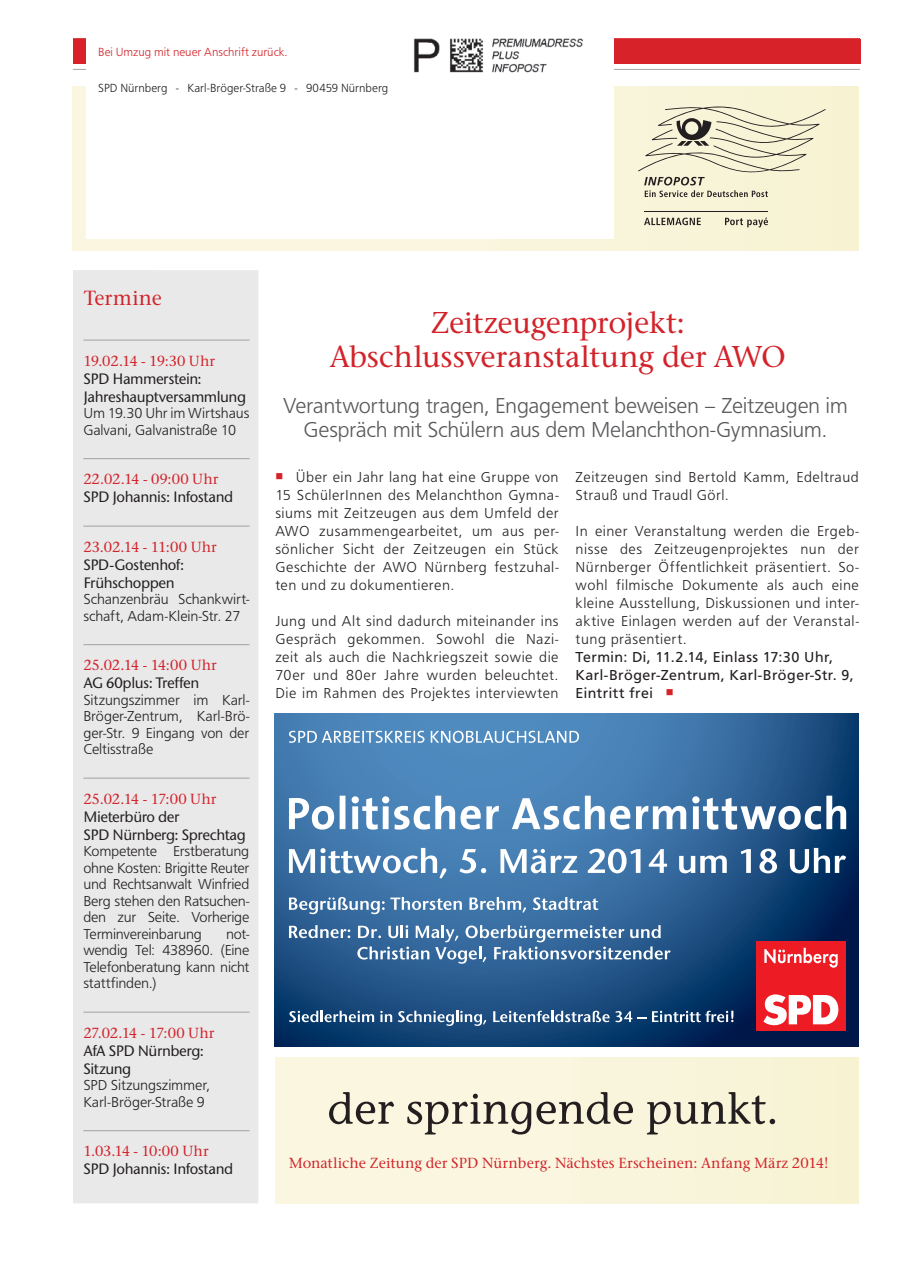
<style>
.page{position:relative;width:910px;height:1280px;background:#fff}
.page>*{position:absolute;margin:0;border:0;box-sizing:border-box;transform-origin:0 0}
.t1{font:500 31.5px/34.5px "Stone Serif Itc T";letter-spacing:-.01em;color:#d2232a;text-align:center}
.t2{font:300 22.5px/24px "Front Page";letter-spacing:-.02em;color:#58595b;text-align:center}
.t3{font:500 21.45px "Stone Serif Itc T";color:#d2232a}
.t4{font:500 15.3px "Stone Serif Itc T";color:#d2232a}
.t5{font:500 15.3px/18px "Stone San Itc T";letter-spacing:-.03em;color:#231f20}
.t6{font:300 15px/18px "Front Page";letter-spacing:-.005em;color:#231f20;text-align:justify}
.t7{font:15px/18px "Front Page";letter-spacing:.035em;color:#231f20}
.t8{font:300 15px/18px "Front Page";letter-spacing:.03em;color:#231f20}
.t9{font:300 12.3px "Front Page";color:#231f20}
.t10{font:300 12.3px "Front Page";color:#d2232a}
.s1{color:#d72229}
</style>
<div class="page">
<div style="left:73px;top:270px;width:185px;height:933px;background:#e9e9ea"></div>
<hr style="left:83px;top:339px;width:166px;height:2px;background:#a7a9ac">
<hr style="left:83px;top:458px;width:166px;height:1px;background:#a7a9ac">
<hr style="left:83px;top:525px;width:166px;height:2px;background:#a7a9ac">
<hr style="left:83px;top:644px;width:166px;height:1px;background:#a7a9ac">
<hr style="left:83px;top:777px;width:166px;height:2px;background:#a7a9ac">
<hr style="left:83px;top:1011px;width:166px;height:2px;background:#a7a9ac">
<hr style="left:83px;top:1130px;width:166px;height:1px;background:#a7a9ac">
<div style="left:275px;top:1057px;width:584px;height:146px;background:#faf6df"></div>
<svg style="left:329px;top:1092px;width:65px;height:32px"></svg>
<svg style="left:407px;top:1092px;width:226px;height:42px"></svg>
<svg style="left:647px;top:1092px;width:128px;height:42px"></svg>
<div style="left:73px;top:40px;width:787px;height:24px;background:#d72229"></div>
<hr style="left:73px;top:69px;width:787px;height:1px;background:#a5a7a9">
<hr style="left:73px;top:38px;width:787px;height:1px;background:#d72229">
<div style="left:73px;top:87px;width:786px;height:164px;background:#f8f4d9"></div>
<div style="left:87px;top:33px;width:527px;height:205px;background:#fff"></div>
<img style="left:413px;top:38px;width:170px;height:35px">
<svg style="left:274px;top:713px;width:585px;height:333px;background:#2b5e91"></svg>
<div style="left:756px;top:941px;width:90px;height:90px;background:#ed1c24"></div>
<svg style="left:763px;top:994px;width:75px;height:31px"></svg>
<svg style="left:764px;top:948px;width:74px;height:20px"></svg>
<svg style="left:289px;top:731px;width:290px;height:12px"></svg>
<svg style="left:289px;top:796px;width:557px;height:34px"></svg>
<svg style="left:289px;top:1011px;width:85px;height:11px"></svg>
<svg style="left:380px;top:1011px;width:12px;height:11px"></svg>
<svg style="left:398px;top:1011px;width:88px;height:15px"></svg>
<svg style="left:493px;top:1011px;width:153px;height:11px"></svg>
<svg style="left:652px;top:1011px;width:81px;height:11px"></svg>
<svg style="left:289px;top:848px;width:157px;height:31px"></svg>
<svg style="left:459px;top:849px;width:27px;height:24px"></svg>
<svg style="left:500px;top:849px;width:77px;height:24px"></svg>
<svg style="left:588px;top:849px;width:52px;height:24px"></svg>
<svg style="left:649px;top:849px;width:18px;height:24px"></svg>
<svg style="left:679px;top:855px;width:48px;height:18px"></svg>
<svg style="left:741px;top:849px;width:10px;height:24px"></svg>
<svg style="left:759px;top:849px;width:18px;height:24px"></svg>
<svg style="left:790px;top:848px;width:56px;height:25px"></svg>
<svg style="left:289px;top:897px;width:173px;height:17px;background:#6e95bb"></svg>
<svg style="left:469px;top:897px;width:57px;height:16px"></svg>
<svg style="left:533px;top:897px;width:65px;height:13px"></svg>
<svg style="left:289px;top:925px;width:61px;height:13px"></svg>
<svg style="left:357px;top:925px;width:314px;height:39px;background:#5e85ae"></svg>
<hr style="left:645px;top:211px;width:123px;height:1px;background:#231f20">
<svg style="left:644px;top:218px;width:57px;height:7px"></svg>
<svg style="left:725px;top:218px;width:43px;height:9px"></svg>
<svg style="left:638px;top:106px;width:188px;height:91px"></svg>
<p class="t10" style="left:98px;top:46px;width:191px">Bei Umzug mit neuer Anschrift zurück.</p>
<p class="t9" style="left:98px;top:82px;width:292px">SPD Nürnberg - Karl-Bröger-Straße 9 - 90459 Nürnberg</p>
<h3 class="t3" style="left:84px;top:289px;width:80px">Termine</h3>
<h1 class="t1" style="left:330px;top:307px;width:458px">Zeitzeugenprojekt:<br>Abschlussveranstaltung der AWO</h1>
<h2 class="t2" style="left:283px;top:395px;width:566px">Verantwortung tragen, Engagement beweisen – Zeitzeugen im<br>Gespräch mit Schülern aus dem Melanchthon-Gymnasium.</h2>
<p class="t4" style="left:83px;top:354px;width:133px">19.02.14 - 19:30 Uhr</p>
<p class="t5" style="left:83px;top:371px;width:164px">SPD Hammerstein:<br>Jahreshauptversammlung</p>
<p class="t6" style="left:83px;top:405px;width:168px;line-height:16.5px">Um 19.30 Uhr im Wirtshaus<br>Galvani, Galvanistraße 10</p>
<p class="t4" style="left:83px;top:473px;width:137px">22.02.14 - 09:00 Uhr</p>
<p class="t5" style="left:83px;top:489px;width:151px">SPD Johannis: Infostand</p>
<p class="t4" style="left:83px;top:540px;width:135px">23.02.14 - 11:00 Uhr</p>
<p class="t5" style="left:83px;top:557px;width:103px">SPD-Gostenhof:<br>Frühschoppen</p>
<p class="t6" style="left:83px;top:591px;width:168px;line-height:16.5px">Schanzenbräu Schankwirt&shy;schaft, Adam-Klein-Str. 27</p>
<p class="t4" style="left:83px;top:659px;width:135px">25.02.14 - 14:00 Uhr</p>
<p class="t5" style="left:83px;top:675px;width:118px">AG 60plus: Treffen</p>
<p class="t6" style="left:83px;top:692px;width:168px;line-height:16.5px">Sitzungszimmer im Karl-Bröger-Zentrum, Karl-Brö&shy;ger-Str. 9 Eingang von der Celtisstraße</p>
<p class="t4" style="left:83px;top:792px;width:135px">25.02.14 - 17:00 Uhr</p>
<p class="t5" style="left:83px;top:809px;width:164px">Mieterbüro der<br>SPD Nürnberg: Sprechtag</p>
<p class="t6" style="left:83px;top:843px;width:168px;line-height:16.5px">Kompetente Erstberatung ohne Kosten: Brigitte Reuter und Rechtsanwalt Winfried Berg stehen den Ratsuchen&shy;den zur Seite. Vorherige Terminvereinbarung</p>
<p class="t6" style="left:275px;top:468px;width:285px"><span class="s1">■</span> Über ein Jahr lang hat eine Gruppe von 15 SchülerInnen des Melanchthon Gymna&shy;siums mit Zeitzeugen aus dem Umfeld der AWO zusammengearbeitet, um aus per&shy;sönlicher Sicht der Zeitzeugen ein Stück Geschichte der AWO Nürnberg festzuhal&shy;ten und zu dokumentieren.</p>
<p class="t6" style="left:275px;top:612px;width:285px">Jung und Alt sind dadurch miteinander ins Gespräch gekommen. Sowohl die Nazi&shy;zeit als auch die Nachkriegszeit sowie die 70er und 80er Jahre wurden beleuchtet.<br>Die im Rahmen des Projektes interviewten</p>
<p class="t8" style="left:576px;top:468px;width:285px">Zeitzeugen sind Bertold Kamm, Edeltraud<br>Strauß und Traudl Görl.</p>
<p class="t6" style="left:576px;top:522px;width:285px">In einer Veranstaltung werden die Ergeb&shy;nisse des Zeitzeugenprojektes nun der Nürnberger Öffentlichkeit präsentiert. So&shy;wohl filmische Dokumente als auch eine kleine Ausstellung, Diskussionen und inter&shy;aktive Einlagen werden auf der Veranstal&shy;tung präsentiert.</p>
<p class="t7" style="left:576px;top:648px;width:280px">Termin: Di, 11.2.14, Einlass 17:30 Uhr,<br>Karl-Bröger-Zentrum, Karl-Bröger-Str. 9,<br>Eintritt frei <span class="s1">■</span></p>
<p class="t6" style="left:83px;top:926px;width:168px;line-height:16.5px;text-indent:143px">not&shy;wendig Tel: 438960. (Eine Telefonberatung kann nicht stattfinden.)</p>
<p class="t4" style="left:83px;top:1026px;width:133px">27.02.14 - 17:00 Uhr</p>
<p class="t5" style="left:83px;top:1043px;width:122px">AfA SPD Nürnberg:<br>Sitzung</p>
<p class="t6" style="left:83px;top:1077px;width:128px;line-height:16.5px">SPD Sitzungszimmer,<br>Karl-Bröger-Straße 9</p>
<p class="t4" style="left:83px;top:1145px;width:127px">1.03.14 - 10:00 Uhr</p>
<p class="t5" style="left:83px;top:1161px;width:151px">SPD Johannis: Infostand</p>
<p class="t4" style="left:289px;top:1157px;width:542px">Monatliche Zeitung der SPD Nürnberg. Nächstes Erscheinen: Anfang März 2014!</p>
</div>
